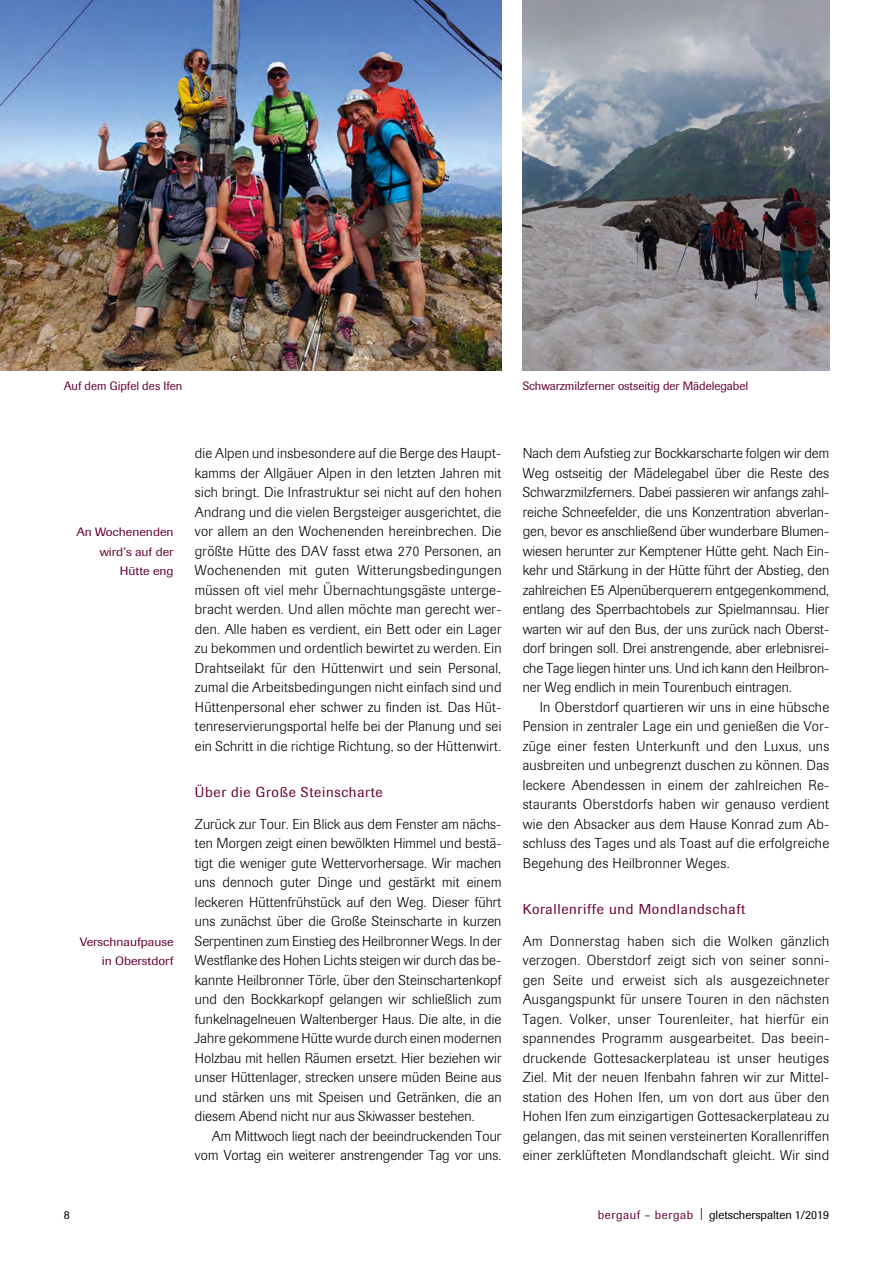
<style>
.page{position:relative;width:893px;height:1263px;background:#fff}
.page>*{position:absolute;margin:0;border:0;box-sizing:border-box;transform-origin:0 0}
.t1{font:300 14.25px/19.5px "Imago";letter-spacing:.01em;color:#000;text-align:justify}
.t2{font:14.25px "Imago";letter-spacing:.05em;color:#670034}
.t3{font:12px/19.5px "Imago";color:#670034;text-align:right;scale:1.08 1}
.t4{font:12px "Imago";color:#670034}
.t5{font:12px "Imago";color:#000}
.s1{color:#670034}
</style>
<div class="page">
<img style="left:0;top:0;width:501px;height:370px">
<img style="left:523px;top:0;width:306px;height:370px">
<p class="t4" style="left:64px;top:379px;width:120px">Auf dem Gipfel des Ifen</p>
<p class="t4" style="left:523px;top:379px;width:227px">Schwarzmilzferner ostseitig der Mädelegabel</p>
<p class="t3" style="left:77px;top:522px;width:91px">An Wochenenden wird’s auf der<br>Hütte eng</p>
<p class="t3" style="left:80px;top:932px;width:88px">Verschnaufpause in Oberstdorf</p>
<p class="t1" style="left:195px;top:444px;width:308px">die Alpen und insbesondere auf die Berge des Haupt&shy;kamms der Allgäuer Alpen in den letzten Jahren mit sich bringt. Die Infrastruktur sei nicht auf den hohen Andrang und die vielen Bergsteiger ausgerichtet, die vor allem an den Wochenenden hereinbrechen. Die größte Hütte des DAV fasst etwa 270 Personen, an Wochenenden mit guten Witterungsbedingungen müssen oft viel mehr Übernachtungsgäste unterge&shy;bracht werden. Und allen möchte man gerecht wer&shy;den. Alle haben es verdient, ein Bett oder ein Lager zu bekommen und ordentlich bewirtet zu werden. Ein Drahtseilakt für den Hüttenwirt und sein Personal, zumal die Arbeitsbedingungen nicht einfach sind und Hüttenpersonal eher schwer zu finden ist. Das Hüt&shy;tenreservierungsportal helfe bei der Planung und sei ein Schritt in die richtige Richtung, so der Hüttenwirt.</p>
<p class="t2" style="left:195px;top:784px;width:189px">Über die Große Steinscharte</p>
<p class="t1" style="left:195px;top:814px;width:308px">Zurück zur Tour. Ein Blick aus dem Fenster am nächs&shy;ten Morgen zeigt einen bewölkten Himmel und bestä&shy;tigt die weniger gute Wettervorhersage. Wir machen uns dennoch guter Dinge und gestärkt mit einem leckeren Hüttenfrühstück auf den Weg. Dieser führt uns zunächst über die Große Steinscharte in kurzen Serpentinen zum Einstieg des Heilbronner Wegs. In der Westflanke des Hohen Lichts steigen wir durch das be&shy;kannte Heilbronner Törle, über den Steinschartenkopf und den Bockkarkopf gelangen wir schließlich zum funkelnagelneuen Waltenberger Haus. Die alte, in die Jahre gekommene Hütte wurde durch einen modernen Holzbau mit hellen Räumen ersetzt. Hier beziehen wir unser Hüttenlager, strecken unsere müden Beine aus und stärken uns mit Speisen und Getränken, die an diesem Abend nicht nur aus Skiwasser bestehen.</p>
<p class="t1" style="left:195px;top:1126px;width:308px;text-align:right">Am Mittwoch liegt nach der beeindruckenden Tour vom Vortag ein weiterer anstrengender Tag vor uns.</p>
<p class="t1" style="left:523px;top:444px;width:308px">Nach dem Aufstieg zur Bockkarscharte folgen wir dem Weg ostseitig der Mädelegabel über die Reste des Schwarzmilzferners. Dabei passieren wir anfangs zahl&shy;reiche Schneefelder, die uns Konzentration abverlan&shy;gen, bevor es anschließend über wunderbare Blumen&shy;wiesen herunter zur Kemptener Hütte geht. Nach Ein&shy;kehr und Stärkung in der Hütte führt der Abstieg, den zahlreichen E5 Alpenüberquerern entgegenkommend, entlang des Sperrbachtobels zur Spielmannsau. Hier warten wir auf den Bus, der uns zurück nach Oberst&shy;dorf bringen soll. Drei anstrengende, aber erlebnisrei&shy;che Tage liegen hinter uns. Und ich kann den Heilbron&shy;ner Weg endlich in mein Tourenbuch eintragen.</p>
<p class="t1" style="left:523px;top:697px;width:308px;text-indent:17px">In Oberstdorf quartieren wir uns in eine hübsche Pension in zentraler Lage ein und genießen die Vor&shy;züge einer festen Unterkunft und den Luxus, uns ausbreiten und unbegrenzt duschen zu können. Das leckere Abendessen in einem der zahlreichen Re&shy;staurants Oberstdorfs haben wir genauso verdient wie den Absacker aus dem Hause Konrad zum Ab&shy;schluss des Tages und als Toast auf die erfolgreiche Begehung des Heilbronner Weges.</p>
<p class="t2" style="left:523px;top:901px;width:224px">Korallenriffe und Mondlandschaft</p>
<p class="t1" style="left:523px;top:931px;width:308px">Am Donnerstag haben sich die Wolken gänzlich verzogen. Oberstdorf zeigt sich von seiner sonni&shy;gen Seite und erweist sich als ausgezeichneter Ausgangspunkt für unsere Touren in den nächsten Tagen. Volker, unser Tourenleiter, hat hierfür ein spannendes Programm ausgearbeitet. Das beein&shy;druckende Gottesackerplateau ist unser heutiges Ziel. Mit der neuen Ifenbahn fahren wir zur Mittel&shy;station des Hohen Ifen, um von dort aus über den Hohen Ifen zum einzigartigen Gottesackerplateau zu gelangen, das mit seinen versteinerten Korallenriffen einer zerklüfteten Mondlandschaft gleicht. Wir sind</p>
<p class="t5" style="left:64px;top:1208px;width:7px">8</p>
<p class="t5" style="left:598px;top:1208px;width:233px"><span class="s1">bergauf – bergab</span> | gletscherspalten 1/2019</p>
</div>
